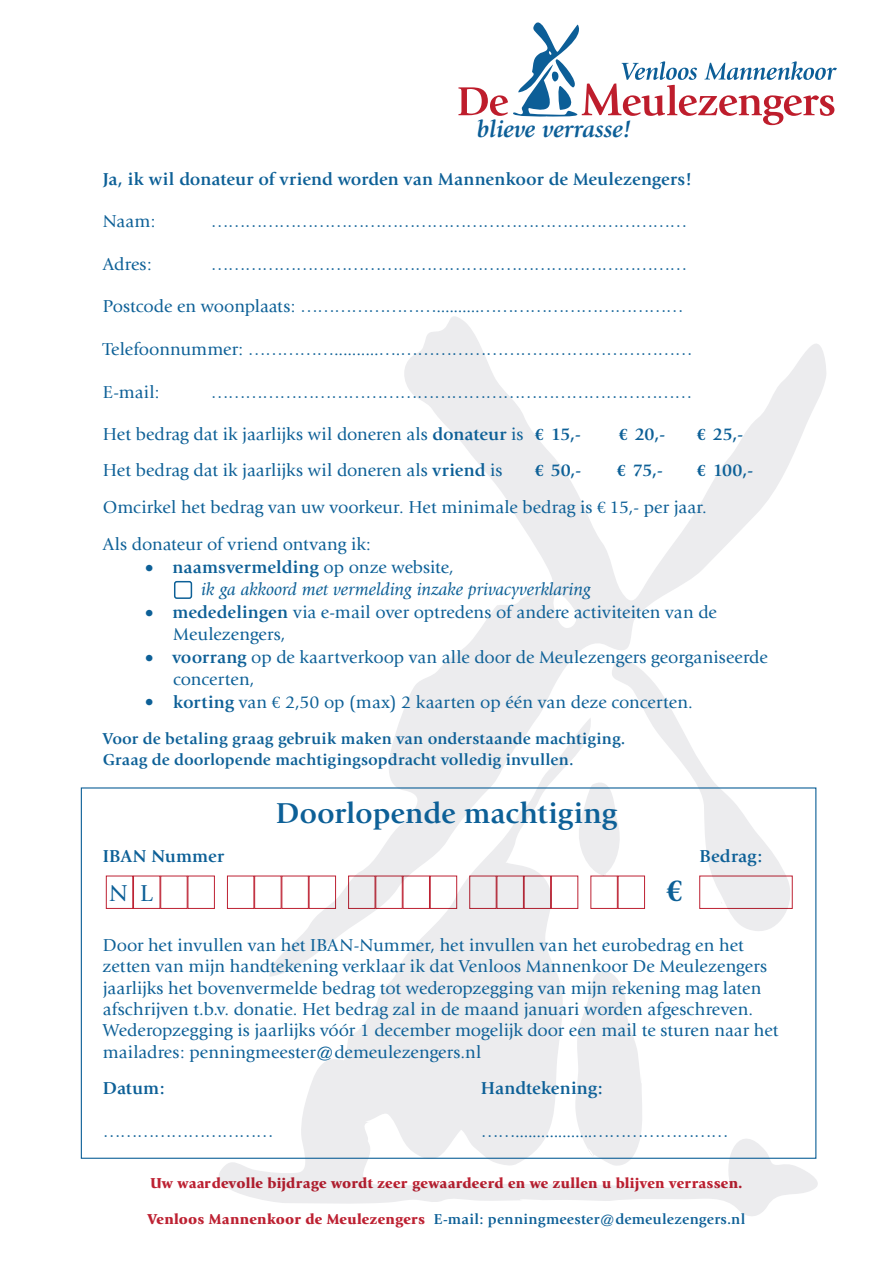
<style>
.page{position:relative;width:893px;height:1263px;background:#fff}
.page>*{position:absolute;margin:0;border:0;box-sizing:border-box;transform-origin:0 0}
.t1{font:700 33px "Garamond Premr Pro";color:#0d6097}
.t2{font:700 30px "Giovanni";letter-spacing:-.005em;color:#0d6097}
.t3{font:italic 700 24.45px "Giovanni";color:#0c5e97}
.t4{font:24px "Giovanni";color:#0d6097}
.t5{font:18px/21.3px "Giovanni";letter-spacing:.005em;color:#0d6097}
.t6{font:700 18px "Giovanni";letter-spacing:.005em;color:#0d6097}
.t7{font:italic 18px "Giovanni";color:#0d6097}
.t8{font:700 16.5px "Giovanni";letter-spacing:.01em;color:#0d6097}
.t9{font:700 15px "Giovanni";letter-spacing:.02em;color:#0d6097}
.t10{font:900 15px "Giovanni";letter-spacing:.01em;color:#bd2132}
.s1{font-weight:700}
.s2{font-family:"Garamond Premr Pro";font-weight:700}
.s3{font-family:"Garamond Premr Pro"}
.s4{font-weight:900;color:#bd2132}
</style>
<div class="page">
<svg style="left:458px;top:22px;width:379px;height:103px"></svg>
<div style="left:106px;top:876px;width:27px;height:33px;border:1px solid #bd2132"></div>
<div style="left:133px;top:876px;width:27px;height:33px;border:1px solid #bd2132"></div>
<div style="left:160px;top:876px;width:28px;height:33px;border:1px solid #bd2132"></div>
<div style="left:174px;top:581px;width:18px;height:18px;border:2px solid #0d6097;border-radius:2px"></div>
<svg style="left:401px;top:316px;width:425px;height:401px"></svg>
<svg style="left:206px;top:717px;width:612px;height:499px"></svg>
<svg style="left:574px;top:952px;width:73px;height:214px"></svg>
<svg style="left:603px;top:649px;width:194px;height:284px"></svg>
<p class="t3" style="left:477px;top:115px;width:156px">blieve verrasse!</p>
<p class="t6" style="left:103px;top:168px;width:591px">Ja, ik wil donateur of vriend worden van Mannenkoor de Meulezengers!</p>
<p class="t5" style="left:103px;top:211px;width:54px">Naam:</p>
<p class="t5" style="left:211px;top:211px;width:478px">…………………………………………………………………………</p>
<p class="t5" style="left:103px;top:253px;width:51px">Adres:</p>
<p class="t5" style="left:211px;top:253px;width:478px">…………………………………………………………………………</p>
<p class="t5" style="left:103px;top:296px;width:583px">Postcode en woonplaats: ……………………..........………………………………</p>
<p class="t5" style="left:103px;top:339px;width:591px">Telefoonnummer: ……………..........….……………………………………………</p>
<p class="t5" style="left:103px;top:381px;width:58px">E-mail:</p>
<p class="t5" style="left:211px;top:381px;width:483px">…………………………………………………………………………</p>
<p class="t5" style="left:103px;top:424px;width:480px">Het bedrag dat ik jaarlijks wil doneren als <span class="s1">donateur</span> is <span class="s2">€</span> <span class="s1">15,-</span></p>
<p class="t6" style="left:619px;top:424px;width:48px"><span class="s3">€</span> 20,-</p>
<p class="t6" style="left:697px;top:424px;width:48px"><span class="s3">€</span> 25,-</p>
<p class="t5" style="left:103px;top:460px;width:401px">Het bedrag dat ik jaarlijks wil doneren als <span class="s1">vriend</span> is</p>
<p class="t6" style="left:535px;top:460px;width:48px"><span class="s3">€</span> 50,-</p>
<p class="t6" style="left:617px;top:460px;width:47px"><span class="s3">€</span> 75,-</p>
<p class="t6" style="left:697px;top:460px;width:58px"><span class="s3">€</span> 100,-</p>
<p class="t5" style="left:103px;top:496px;width:606px">Omcirkel het bedrag van uw voorkeur. Het minimale bedrag is <span class="s3">€</span> 15,- per jaar.</p>
<p class="t5" style="left:103px;top:534px;width:270px">Als donateur of vriend ontvang ik:</p>
<p class="t5" style="left:145px;top:556px;width:311px">• <span class="s1">naamsvermelding</span> op onze website,</p>
<p class="t7" style="left:201px;top:579px;width:391px">ik ga akkoord met vermelding inzake privacyverklaring</p>
<p class="t5" style="left:173px;top:601px;width:545px;line-height:22.5px;text-indent:-28px">• <span class="s1">mededelingen</span> via e-mail over optredens of andere activiteiten van de<br>Meulezengers,</p>
<p class="t5" style="left:173px;top:646px;width:596px;line-height:22.5px;text-indent:-29px">• <span class="s1">voorrang</span> op de kaartverkoop van alle door de Meulezengers georganiseerde concerten,</p>
<p class="t5" style="left:145px;top:691px;width:549px">• <span class="s1">korting</span> van <span class="s3">€</span> 2,50 op (max) 2 kaarten op één van deze concerten.</p>
<p class="t8" style="left:103px;top:729px;width:524px">Voor de betaling graag gebruik maken van onderstaande machtiging.</p>
<p class="t8" style="left:103px;top:750px;width:472px">Graag de doorlopende machtigingsopdracht volledig invullen.</p>
<p class="t2" style="left:276px;top:796px;width:343px">Doorlopende machtiging</p>
<p class="t6" style="left:103px;top:846px;width:123px">IBAN Nummer</p>
<p class="t6" style="left:700px;top:846px;width:64px">Bedrag:</p>
<p class="t4" style="left:109px;top:880px;width:45px">N L</p>
<p class="t1" style="left:666px;top:871px;width:18px">€</p>
<p class="t5" style="left:103px;top:935px;width:666px">Door het invullen van het IBAN-Nummer, het invullen van het eurobedrag en het zetten van mijn handtekening verklaar ik dat Venloos Mannenkoor De Meulezengers jaarlijks het bovenvermelde bedrag tot wederopzegging van mijn rekening mag laten afschrijven t.b.v. donatie. Het bedrag zal in de maand januari worden afgeschreven.</p>
<p class="t5" style="left:103px;top:1020px;width:677px">Wederopzegging is jaarlijks vóór 1 december mogelijk door een mail te sturen naar het mailadres: penningmeester@demeulezengers.nl</p>
<p class="t6" style="left:103px;top:1077px;width:64px">Datum:</p>
<p class="t6" style="left:481px;top:1077px;width:124px">Handtekening:</p>
<p class="t5" style="left:103px;top:1120px;width:172px">…………………………</p>
<p class="t5" style="left:481px;top:1120px;width:250px">……..................……………………</p>
<p class="t10" style="left:150px;top:1174px;width:594px">Uw waardevolle bijdrage wordt zeer gewaardeerd en we zullen u blijven verrassen.</p>
<p class="t9" style="left:147px;top:1210px;width:600px"><span class="s4">Venloos Mannenkoor de Meulezengers</span> E-mail: penningmeester@demeulezengers.nl</p>
</div>
